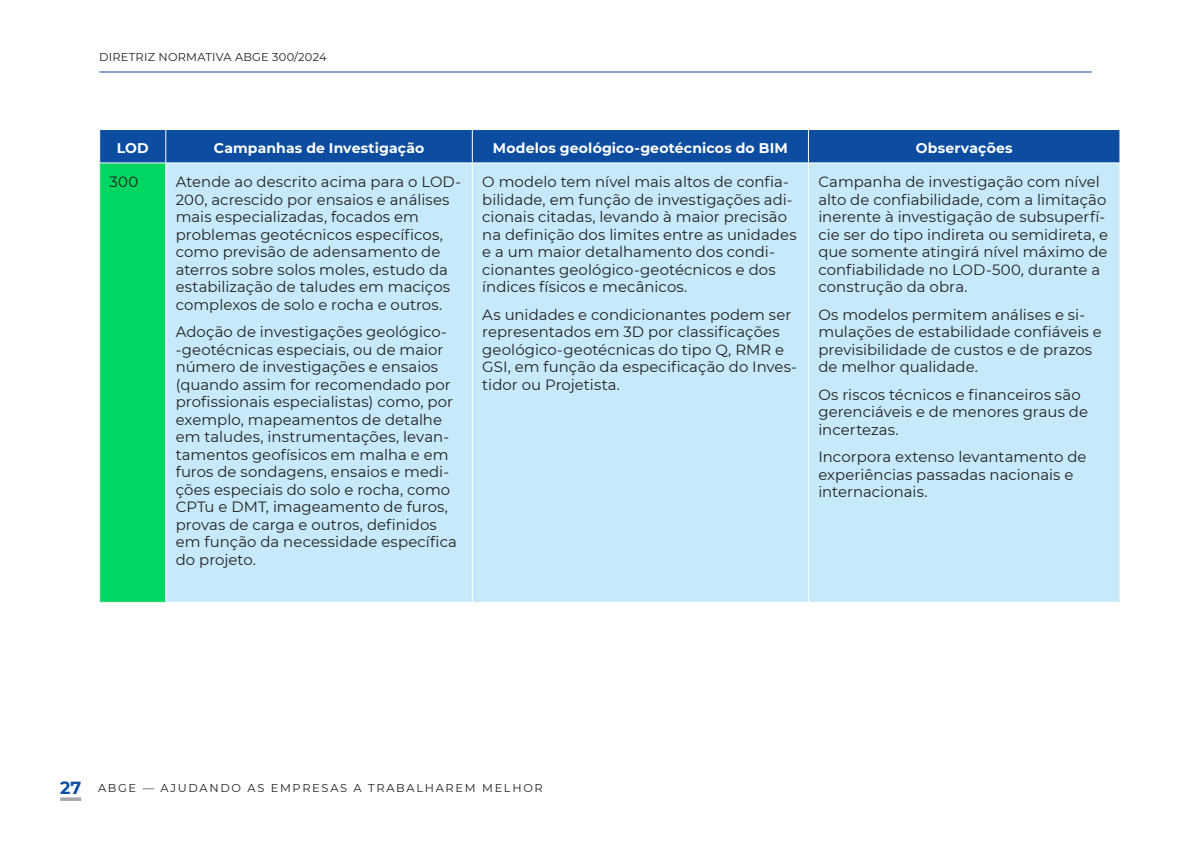
<style>
.page{position:relative;width:1191px;height:844px;background:#fff}
.page>*{position:absolute;margin:0;border:0;box-sizing:border-box;transform-origin:0 0}
.TEXTO_TAB-esp{font:14.88px/17.5px "Montserrat";letter-spacing:.005em;color:#231f20}
.TEXTO_TAB{font:14.88px "Montserrat";color:#231f20}
.CABECO-TAB{font:700 14px "Montserrat";letter-spacing:.01em;color:#fff}
.t1{font:11.38px "Montserrat";letter-spacing:.15em;color:#231f20}
.t2{font:11.38px "Montserrat";letter-spacing:.02em;color:#231f20}
.s1{font-weight:700;font-size:17.5px;color:#0d4da1}
</style>
<div class="page">
<hr style="left:60px;top:797px;width:21px;height:3px;background:#a8a9ad">
<hr style="left:99px;top:71px;width:992px;height:1px;background:#0d4da1">
<div style="left:100px;top:130px;width:1019px;height:32px;background:#0d4da1"></div>
<div style="left:100px;top:163px;width:66px;height:439px;background:#00d661"></div>
<div style="left:166px;top:163px;width:953px;height:438px;background:#c6eafa"></div>
<hr style="left:165px;top:130px;width:1px;height:32px;background:#fff">
<hr style="left:472px;top:130px;width:1px;height:32px;background:#fff">
<hr style="left:808px;top:130px;width:1px;height:32px;background:#fff">
<hr style="left:165px;top:163px;width:1px;height:438px;background:#fff">
<hr style="left:472px;top:163px;width:1px;height:438px;background:#fff">
<hr style="left:808px;top:163px;width:1px;height:438px;background:#fff">
<hr style="left:99px;top:601px;width:67px;height:1px;background:#fff">
<p class="t2" style="left:99px;top:49px;width:229px">DIRETRIZ NORMATIVA ABGE 300/2024</p>
<p class="CABECO-TAB" style="left:117px;top:138px;width:34px">LOD</p>
<p class="CABECO-TAB" style="left:214px;top:138px;width:212px">Campanhas de Investigação</p>
<p class="CABECO-TAB" style="left:493px;top:138px;width:296px">Modelos geológico-geotécnicos do BIM</p>
<p class="CABECO-TAB" style="left:915px;top:138px;width:98px">Observações</p>
<p class="TEXTO_TAB" style="left:110px;top:172px;width:30px">300</p>
<p class="TEXTO_TAB-esp" style="left:176px;top:173px;width:287px">Atende ao descrito acima para o LOD-200, acrescido por ensaios e análises mais especializadas, focados em problemas geotécnicos específicos, como previsão de adensamento de aterros sobre solos moles, estudo da estabilização de taludes em maciços complexos de solo e rocha e outros.</p>
<p class="TEXTO_TAB-esp" style="left:176px;top:322px;width:283px">Adoção de investigações geológico--geotécnicas especiais, ou de maior número de investigações e ensaios (quando assim for recomendado por profissionais especialistas) como, por exemplo, mapeamentos de detalhe em taludes, instrumentações, levan&shy;tamentos geofísicos em malha e em furos de sondagens, ensaios e medi&shy;ções especiais do solo e rocha, como CPTu e DMT, imageamento de furos, provas de carga e outros, definidos em função da necessidade específica do projeto.</p>
<p class="TEXTO_TAB-esp" style="left:482px;top:173px;width:316px">O modelo tem nível mais altos de confia&shy;bilidade, em função de investigações adi&shy;cionais citadas, levando à maior precisão na definição dos limites entre as unidades e a um maior detalhamento dos condi&shy;cionantes geológico-geotécnicos e dos índices físicos e mecânicos.</p>
<p class="TEXTO_TAB-esp" style="left:482px;top:305px;width:316px">As unidades e condicionantes podem ser representados em 3D por classificações geológico-geotécnicas do tipo Q, RMR e GSI, em função da especificação do Inves&shy;tidor ou Projetista.</p>
<p class="TEXTO_TAB-esp" style="left:818px;top:173px;width:291px">Campanha de investigação com nível alto de confiabilidade, com a limitação inerente à investigação de subsuperfí&shy;cie ser do tipo indireta ou semidireta, e que somente atingirá nível máximo de confiabilidade no LOD-500, durante a construção da obra.</p>
<p class="TEXTO_TAB-esp" style="left:818px;top:305px;width:285px">Os modelos permitem análises e si&shy;mulações de estabilidade confiáveis e previsibilidade de custos e de prazos de melhor qualidade.</p>
<p class="TEXTO_TAB-esp" style="left:818px;top:385px;width:271px">Os riscos técnicos e financeiros são gerenciáveis e de menores graus de incertezas.</p>
<p class="TEXTO_TAB-esp" style="left:818px;top:447px;width:270px">Incorpora extenso levantamento de experiências passadas nacionais e internacionais.</p>
<p class="t1" style="left:60px;top:779px;width:484px"><span class="s1">27</span> ABGE — AJUDANDO AS EMPRESAS A TRABALHAREM MELHOR</p>
</div>
